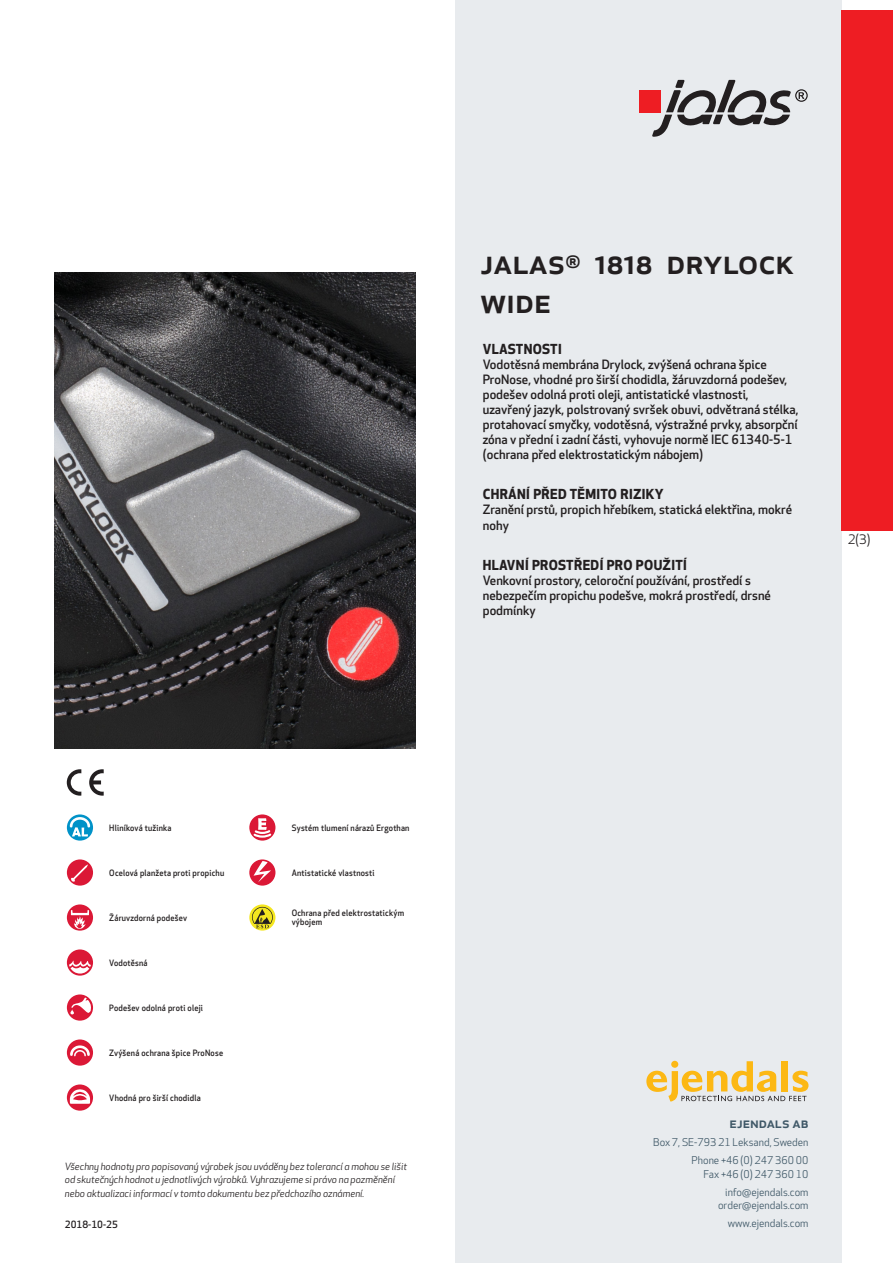
<style>
.page{position:relative;width:893px;height:1263px;background:#fff}
.page>*{position:absolute;margin:0;border:0;box-sizing:border-box;transform-origin:0 0}
.prodname{font:500 34.5px/39px "Apex New";color:#231f20}
.t1{font:500 15px "Apex New";color:#405968}
.Funktion_body{font:700 13.5px "Apex New";letter-spacing:.025em;color:#231f20}
.t2{font:12.75px "Apex New";color:#231f20}
.Funktion_body-2{font:500 12.6px/15px "Apex New";color:#231f20}
.t3{font:10.5px/18px "Apex New";color:#405968;text-align:right}
.t4{font:italic 9.75px/13.5px "Apex New";color:#231f20}
.Sidfot_datum{font:500 9.75px "Apex New";color:#231f20}
.Artikel{font:500 8.55px/9px "Apex New";letter-spacing:.025em;color:#231f20;scale:.95 1}
</style>
<div class="page">
<div style="left:455px;top:0;width:387px;height:1263px;background:#e8ebee"></div>
<svg style="left:646px;top:1061px;width:162px;height:40px"></svg>
<div style="left:842px;top:11px;width:51px;height:520px;background:#ee1d23"></div>
<div style="left:639px;top:90px;width:22px;height:22px;background:#ee1d23"></div>
<svg style="left:652px;top:80px;width:156px;height:57px"></svg>
<svg style="left:67px;top:814px;width:26px;height:27px"></svg>
<svg style="left:70px;top:817px;width:20px;height:19px"></svg>
<div style="left:67px;top:859px;width:26px;height:27px;background:#db1836;border-radius:50%"></div>
<svg style="left:71px;top:864px;width:17px;height:18px"></svg>
<svg style="left:67px;top:904px;width:26px;height:27px"></svg>
<svg style="left:71px;top:910px;width:18px;height:19px"></svg>
<div style="left:67px;top:949px;width:26px;height:27px;background:#db1836;border-radius:50%"></div>
<svg style="left:69px;top:961px;width:22px;height:12px"></svg>
<svg style="left:67px;top:994px;width:26px;height:27px"></svg>
<svg style="left:70px;top:997px;width:21px;height:17px"></svg>
<div style="left:67px;top:1039px;width:26px;height:27px;background:#db1836;border-radius:50%"></div>
<svg style="left:70px;top:1045px;width:20px;height:11px"></svg>
<svg style="left:67px;top:1084px;width:26px;height:27px"></svg>
<svg style="left:70px;top:1089px;width:20px;height:15px"></svg>
<svg style="left:249px;top:814px;width:26px;height:27px"></svg>
<svg style="left:252px;top:818px;width:21px;height:21px"></svg>
<svg style="left:249px;top:859px;width:26px;height:27px"></svg>
<svg style="left:254px;top:861px;width:17px;height:21px"></svg>
<svg style="left:249px;top:904px;width:26px;height:26px"></svg>
<svg style="left:252px;top:907px;width:21px;height:21px"></svg>
<svg style="left:89px;top:769px;width:15px;height:27px"></svg>
<svg style="left:67px;top:769px;width:14px;height:27px"></svg>
<img style="left:54px;top:272px;width:361px;height:476px">
<p class="prodname" style="left:480px;top:241px;width:315px">JALAS<sup>®</sup> 1818 Drylock<br>Wide</p>
<p class="Funktion_body" style="left:483px;top:339px;width:80px">VLASTNOSTI</p>
<p class="Funktion_body-2" style="left:483px;top:356px;width:317px">Vodotěsná membrána Drylock, zvýšená ochrana špice ProNose, vhodné pro širší chodidla, žáruvzdorná podešev, podešev odolná proti oleji, antistatické vlastnosti, uzavřený jazyk, polstrovaný svršek obuvi, odvětraná stélka, protahovací smyčky, vodotěsná, výstražné prvky, absorpční zóna v přední i zadní části, vyhovuje normě IEC 61340-5-1 (ochrana před elektrostatickým nábojem)</p>
<p class="Funktion_body" style="left:483px;top:485px;width:182px">CHRÁNÍ PŘED TĚMITO RIZIKY</p>
<p class="Funktion_body-2" style="left:483px;top:502px;width:311px">Zranění prstů, propich hřebíkem, statická elektřina, mokré nohy</p>
<p class="Funktion_body" style="left:483px;top:555px;width:206px">HLAVNÍ PROSTŘEDÍ PRO POUŽITÍ</p>
<p class="Funktion_body-2" style="left:483px;top:573px;width:290px">Venkovní prostory, celoroční používání, prostředí s nebezpečím propichu podešve, mokrá prostředí, drsné podmínky</p>
<p class="t2" style="left:848px;top:531px;width:24px">2(3)</p>
<p class="Artikel" style="left:109px;top:823px;width:67px">Hliníková tužinka</p>
<p class="Artikel" style="left:109px;top:868px;width:123px">Ocelová planžeta proti propichu</p>
<p class="Artikel" style="left:109px;top:913px;width:83px">Žáruvzdorná podešev</p>
<p class="Artikel" style="left:109px;top:958px;width:42px">Vodotěsná</p>
<p class="Artikel" style="left:109px;top:1003px;width:100px">Podešev odolná proti oleji</p>
<p class="Artikel" style="left:109px;top:1048px;width:121px">Zvýšená ochrana špice ProNose</p>
<p class="Artikel" style="left:109px;top:1093px;width:98px">Vhodná pro širší chodidla</p>
<p class="Artikel" style="left:292px;top:823px;width:126px">Systém tlumení nárazů Ergothan</p>
<p class="Artikel" style="left:292px;top:868px;width:89px">Antistatické vlastnosti</p>
<p class="Artikel" style="left:292px;top:909px;width:120px">Ochrana před elektrostatickým výbojem</p>
<p class="t4" style="left:65px;top:1159px;width:344px">Všechny hodnoty pro popisovaný výrobek jsou uváděny bez tolerancí a mohou se lišit od skutečných hodnot u jednotlivých výrobků. Vyhrazujeme si právo na pozměnění nebo aktualizaci informací v tomto dokumentu bez předchozího oznámení.</p>
<p class="Sidfot_datum" style="left:65px;top:1218px;width:54px">2018-10-25</p>
<p class="t1" style="left:729px;top:1113px;width:80px">ejendals ab</p>
<p class="t3" style="left:653px;top:1133px;width:157px">Box 7, SE-793 21 Leksand, Sweden<br>Phone +46 (0) 247 360 00</p>
<p class="t3" style="left:703px;top:1165px;width:107px">Fax +46 (0) 247 360 10 info@ejendals.com</p>
<p class="t3" style="left:718px;top:1196px;width:92px">order@ejendals.com</p>
<p class="t3" style="left:728px;top:1215px;width:82px">www.ejendals.com</p>
</div>
